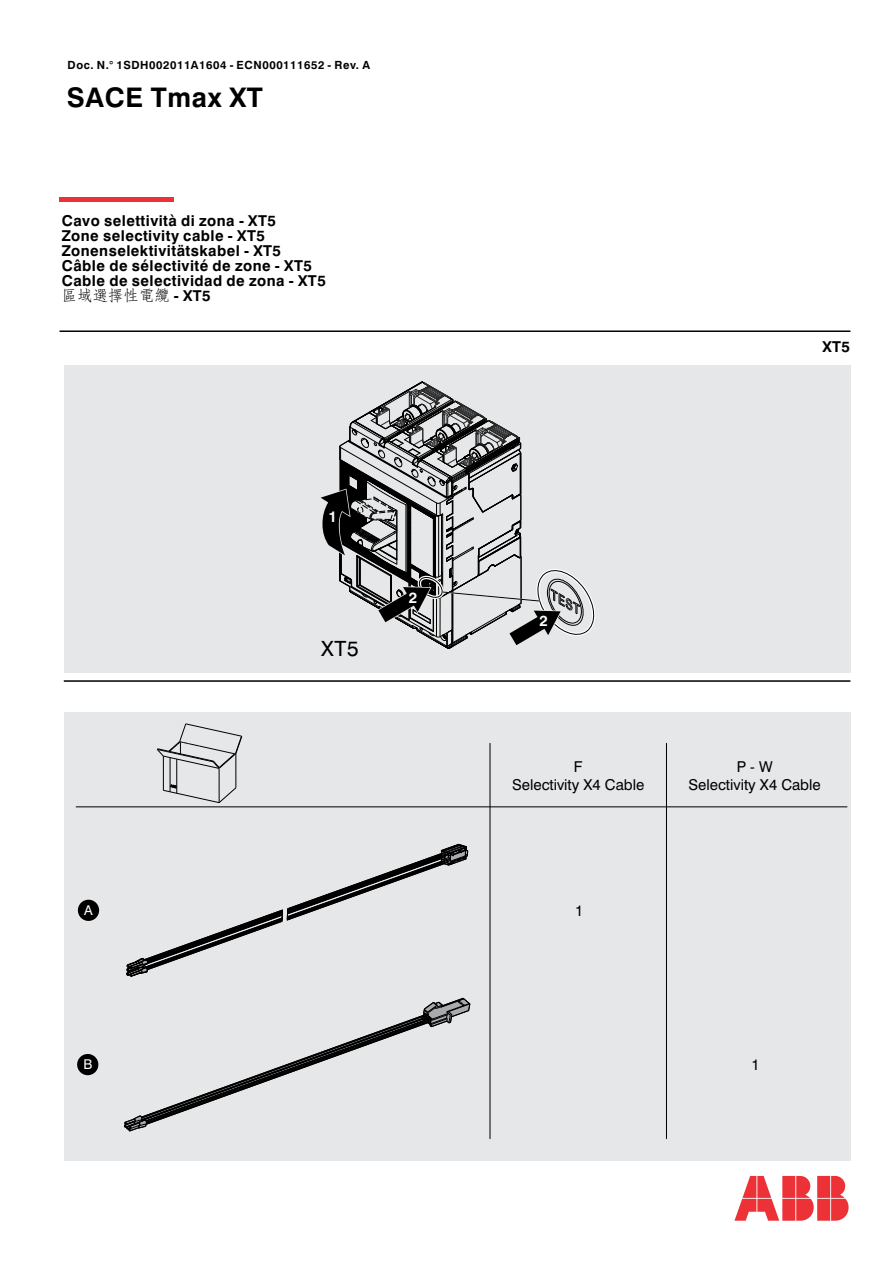
<style>
.page{position:relative;width:893px;height:1263px;background:#fff}
.page>*{position:absolute;margin:0;border:0;box-sizing:border-box;transform-origin:0 0}
.t1{font:61.5px "ABB Logo Plain";color:#ed3237}
.t2{font:700 27px "Swiss 721 BT";letter-spacing:.025em;color:#000}
.t3{font:21px "Swiss 721 BT";color:#000}
.t4{font:700 15px/15px "Swiss 721 BT";letter-spacing:.03em;color:#000}
.t5{font:15px "Swiss 721 BT";color:#000}
.t6{font:15px "Adobe Fangsong Std";letter-spacing:.03em;color:#000}
.t7{font:700 15px "Swiss 721 BT";color:#fefefe}
.t8{font:700 14.7px "Swiss 721 BT";color:#fefefe}
.t9{font:13.5px "Swiss 721 BT";color:#fff}
.t10{font:700 11.25px "Swiss 721 BT";letter-spacing:.05em;color:#000}
.s1{font-family:"Swiss 721 BT";font-weight:700}
</style>
<div class="page">
<hr style="left:60px;top:330px;width:790px;height:2px;background:#000">
<div style="left:60px;top:197px;width:114px;height:5px;background:#ed3237"></div>
<div style="left:64px;top:365px;width:786px;height:308px;background:#e6e7e8"></div>
<div style="left:64px;top:712px;width:786px;height:449px;background:#e6e7e8"></div>
<hr style="left:64px;top:680px;width:786px;height:2px;background:#000">
<svg style="left:157px;top:723px;width:85px;height:80px"></svg>
<hr style="left:76px;top:806px;width:771px;height:1px;background:#000">
<hr style="left:490px;top:743px;width:1px;height:395px;background:#000">
<svg style="left:320px;top:381px;width:275px;height:268px"></svg>
<hr style="left:666px;top:743px;width:1px;height:395px;background:#000">
<svg style="left:77px;top:1054px;width:22px;height:22px"></svg>
<div style="left:77px;top:1054px;width:21px;height:21px;background:#000;border-radius:50%"></div>
<svg style="left:124px;top:998px;width:346px;height:133px"></svg>
<svg style="left:77px;top:899px;width:23px;height:22px"></svg>
<div style="left:78px;top:900px;width:21px;height:21px;background:#000;border-radius:50%"></div>
<svg style="left:126px;top:843px;width:342px;height:134px"></svg>
<p class="t10" style="left:68px;top:61px;width:304px">Doc. N.° 1SDH002011A1604 - ECN000111652 - Rev. A</p>
<h2 class="t2" style="left:67px;top:87px;width:198px">SACE Tmax XT</h2>
<p class="t4" style="left:62px;top:215px;width:266px">Cavo selettività di zona - XT5<br>Zone selectivity cable - XT5<br>Zonenselektivitätskabel - XT5<br>Câble de sélectivité de zone - XT5<br>Cable de selectividad de zona - XT5</p>
<p class="t6" style="left:62px;top:288px;width:150px">區域選擇性電纜 <span class="s1">- XT5</span></p>
<p class="t4" style="left:822px;top:341px;width:29px">XT5</p>
<p class="t7" style="left:329px;top:511px;width:10px">1</p>
<h3 class="t3" style="left:321px;top:640px;width:39px">XT5</h3>
<p class="t7" style="left:409px;top:591px;width:10px">2</p>
<p class="t8" style="left:539px;top:615px;width:10px">2</p>
<p class="t5" style="left:574px;top:760px;width:10px">F</p>
<p class="t5" style="left:512px;top:778px;width:134px">Selectivity X4 Cable</p>
<p class="t9" style="left:84px;top:905px;width:10px">A</p>
<p class="t5" style="left:575px;top:904px;width:10px">1</p>
<p class="t5" style="left:737px;top:760px;width:37px">P - W</p>
<p class="t5" style="left:689px;top:778px;width:134px">Selectivity X4 Cable</p>
<p class="t9" style="left:83px;top:1059px;width:10px">B</p>
<p class="t5" style="left:751px;top:1058px;width:10px">1</p>
<h1 class="t1" style="left:734px;top:1171px;width:119px">ABB</h1>
</div>
